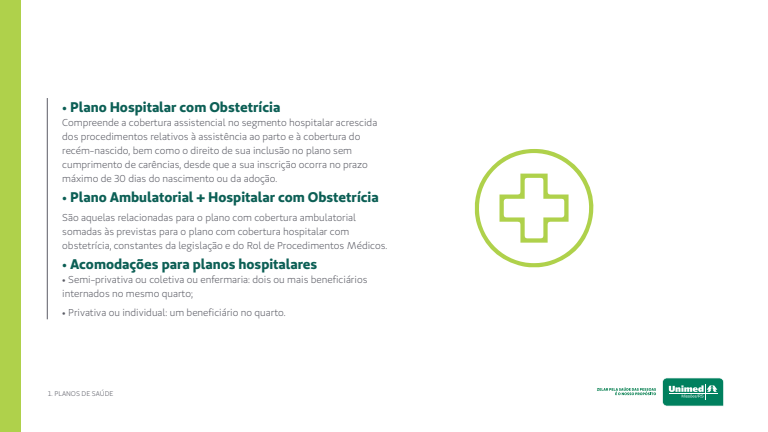
<style>
.page{position:relative;width:768px;height:432px;background:#fff}
.page>*{position:absolute;margin:0;border:0;box-sizing:border-box;transform-origin:0 0}
.t1{font:14px "Unimed Sans 2020 Bold";color:#0c5f55}
.t2{font:10px/14px "Unimed Sans 2020 Book";color:#5b5c65}
.t3{font:6.8px "Unimed Sans 2020 Book";color:#5b5c65}
</style>
<div class="page">
<div style="left:0;top:0;width:20px;height:432px;background:#afd14b"></div>
<svg style="left:662px;top:378px;width:62px;height:28px"></svg>
<svg style="left:597px;top:387px;width:59px;height:8px"></svg>
<hr style="left:47px;top:98px;width:1px;height:221px;background:#5b5c65">
<svg style="left:475px;top:149px;width:119px;height:118px"></svg>
<svg style="left:500px;top:174px;width:69px;height:69px"></svg>
<h1 class="t1" style="left:62px;top:98px;width:220px">• Plano Hospitalar com Obstetrícia</h1>
<p class="t2" style="left:62px;top:116px;width:317px">Compreende a cobertura assistencial no segmento hospitalar acrescida dos procedimentos relativos à assistência ao parto e à cobertura do recém-nascido, bem como o direito de sua inclusão no plano sem cumprimento de carências, desde que a sua inscrição ocorra no prazo máximo de 30 dias do nascimento ou da adoção.</p>
<h1 class="t1" style="left:62px;top:188px;width:318px">• Plano Ambulatorial + Hospitalar com Obstetrícia</h1>
<p class="t2" style="left:62px;top:210px;width:327px">São aquelas relacionadas para o plano com cobertura ambulatorial somadas às previstas para o plano com cobertura hospitalar com obstetrícia, constantes da legislação e do Rol de Procedimentos Médicos.</p>
<h1 class="t1" style="left:62px;top:255px;width:257px">• Acomodações para planos hospitalares</h1>
<p class="t2" style="left:62px;top:273px;width:307px">• Semi-privativa ou coletiva ou enfermaria: dois ou mais beneficiários internados no mesmo quarto;</p>
<p class="t2" style="left:62px;top:305px;width:225px">• Privativa ou individual: um beneficiário no quarto.</p>
<p class="t3" style="left:48px;top:390px;width:66px">1. PLANOS DE SAÚDE</p>
</div>
